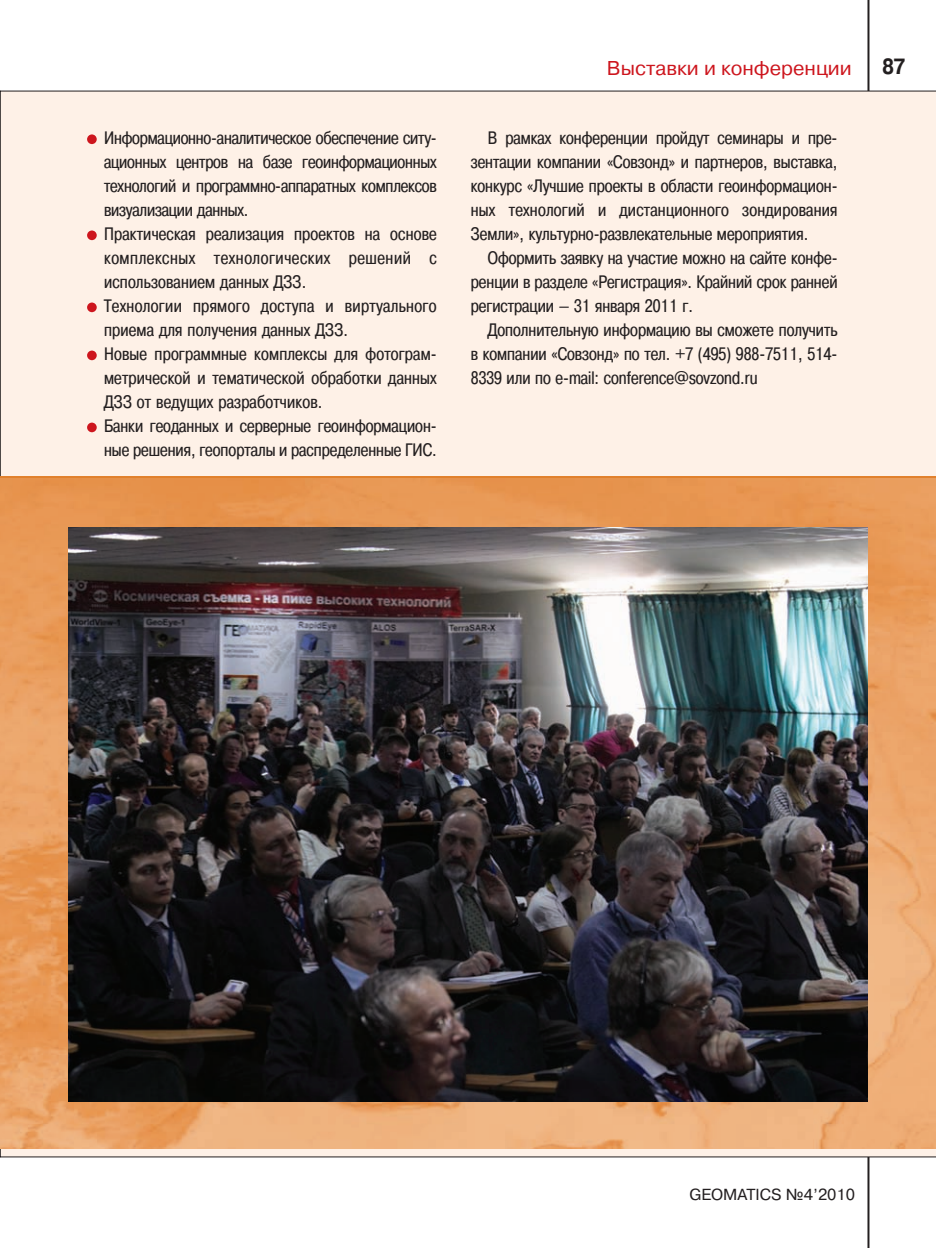
<style>
.page{position:relative;width:936px;height:1248px;background:#fff}
.page>*{position:absolute;margin:0;border:0;box-sizing:border-box;transform-origin:0 0}
.t1{font:700 22px "Pragmatica Cond C";color:#231f20}
.t2{font:20px "Pragmatica C";color:#cd151d}
.t3{font:18px/24px "Pragmatica Cond C";color:#231f20}
.t4{font:16px "Pragmatica C";color:#231f20}
</style>
<div class="page">
<hr style="left:867px;top:0;width:2px;height:1247px;background:#231f20">
<div style="left:0;top:91px;width:935px;height:1066px;background:#fef1e7"></div>
<img style="left:0;top:478px;width:935px;height:670px">
<div style="left:87px;top:134px;width:10px;height:10px;background:#cd151d;border-radius:50%"></div>
<div style="left:87px;top:230px;width:10px;height:10px;background:#cd151d;border-radius:50%"></div>
<div style="left:87px;top:302px;width:10px;height:10px;background:#cd151d;border-radius:50%"></div>
<div style="left:87px;top:350px;width:10px;height:10px;background:#cd151d;border-radius:50%"></div>
<div style="left:87px;top:422px;width:10px;height:10px;background:#cd151d;border-radius:50%"></div>
<img style="left:68px;top:527px;width:799px;height:573px">
<p class="t2" style="left:607px;top:60px;width:246px">Выставки и конференции</p>
<p class="t1" style="left:882px;top:58px;width:24px">87</p>
<p class="t3" style="left:104px;top:127px;width:334px">Информационно-аналитическое обеспечение ситу&shy;ационных центров на базе геоинформационных технологий и программно-аппаратных комплексов визуализации данных.<br>Практическая реализация проектов на основе комплексных технологических решений с использованием данных ДЗЗ.<br>Технологии прямого доступа и виртуального приема для получения данных ДЗЗ.<br>Новые программные комплексы для фотограм&shy;метрической и тематической обработки данных ДЗЗ от ведущих разработчиков.<br>Банки геоданных и серверные геоинформацион&shy;ные решения, геопорталы и распределенные ГИС.</p>
<p class="t3" style="left:488px;top:127px;width:351px">В рамках конференции пройдут семинары и пре-</p>
<p class="t3" style="left:471px;top:151px;width:368px">зентации компании «Совзонд» и партнеров, выставка,</p>
<p class="t3" style="left:471px;top:175px;width:368px">конкурс «Лучшие проекты в области геоинформацион-</p>
<p class="t3" style="left:471px;top:199px;width:368px">ных технологий и дистанционного зондирования</p>
<p class="t3" style="left:471px;top:223px;width:339px">Земли», культурно-развлекательные мероприятия.</p>
<p class="t3" style="left:488px;top:247px;width:351px">Оформить заявку на участие можно на сайте конфе-</p>
<p class="t3" style="left:471px;top:271px;width:368px">ренции в разделе «Регистрация». Крайний срок ранней</p>
<p class="t3" style="left:471px;top:295px;width:224px">регистрации — 31 января 2011 г.</p>
<p class="t3" style="left:488px;top:319px;width:351px">Дополнительную информацию вы сможете получить</p>
<p class="t3" style="left:471px;top:343px;width:368px">в компании «Совзонд» по тел. +7 (495) 988-7511, 514-</p>
<p class="t3" style="left:471px;top:367px;width:288px">8339 или по e-mail: conference@sovzond.ru</p>
<p class="t4" style="left:689px;top:1188px;width:167px">GEOMATICS №4’2010</p>
</div>
